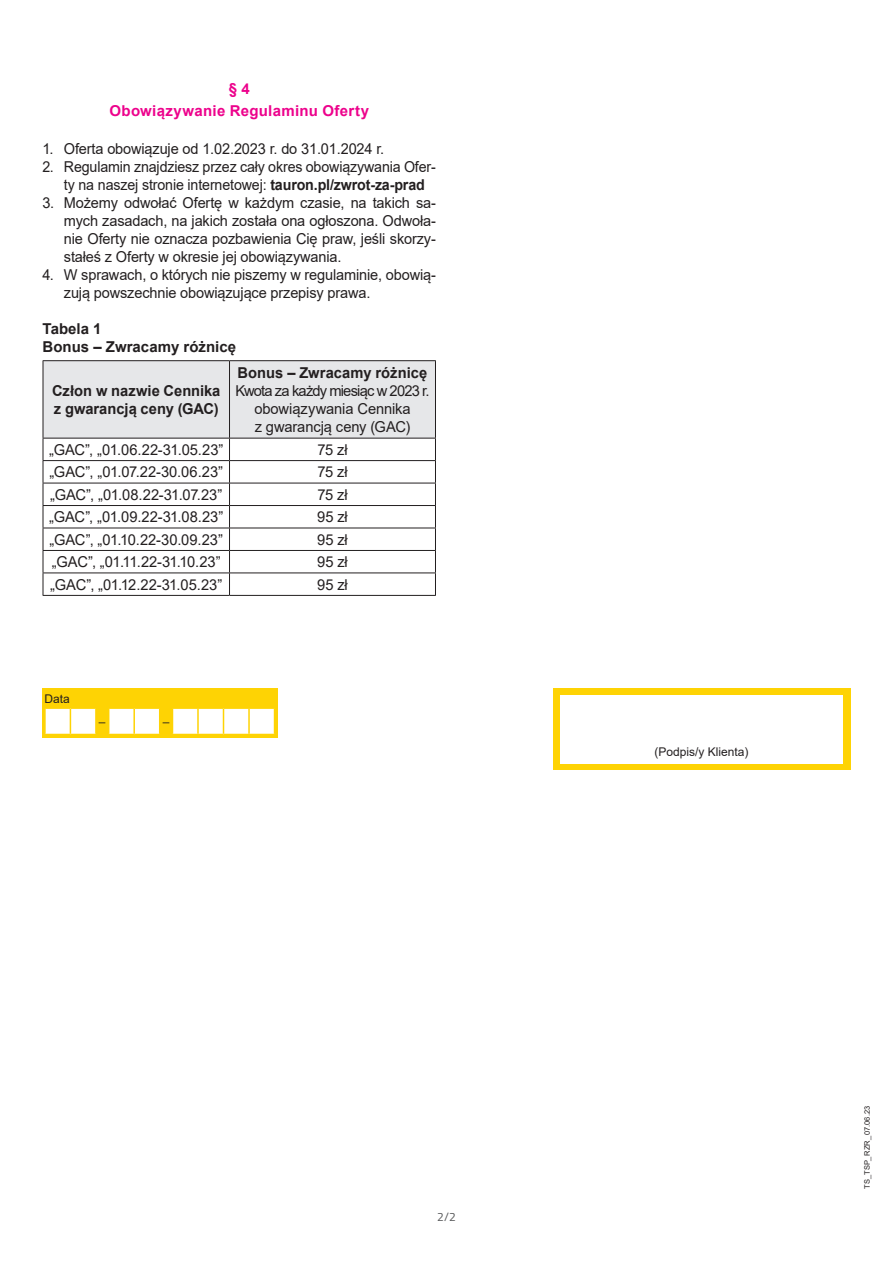
<style>
.page{position:relative;width:893px;height:1263px;background:#fff}
.page>*{position:absolute;margin:0;border:0;box-sizing:border-box;transform-origin:0 0}
.t1{font:15px/18px "Arial";letter-spacing:-.01em;color:#231f20;text-align:justify}
.t2{font:15px/18px "Arial";letter-spacing:-.01em;color:#231f20;scale:.95 1}
.t3{font:700 15px/18px "Arial";color:#231f20}
.t4{font:700 15px/22.2px "Arial";letter-spacing:.02em;color:#ed028c;text-align:center}
.t5{font:15px "Arial";letter-spacing:-.03em;color:#231f20}
.t6{font:12px "Arial";color:#231f20}
.t7{font:12px "Titillium";color:#57585a}
.t8{font:7.5px "Arial";letter-spacing:.025em;color:#231f20}
.s1{font-weight:700}
</style>
<div class="page">
<hr style="left:43px;top:360px;width:187px;height:1px;background:#231f20">
<hr style="left:230px;top:360px;width:206px;height:1px;background:#231f20">
<hr style="left:43px;top:595px;width:187px;height:1px;background:#231f20">
<svg style="left:43px;top:361px;width:393px;height:234px"></svg>
<hr style="left:230px;top:595px;width:206px;height:1px;background:#231f20">
<div style="left:553px;top:688px;width:297px;height:82px;background:#fed304"></div>
<div style="left:561px;top:695px;width:282px;height:68px;background:#fff"></div>
<div style="left:42px;top:688px;width:235px;height:49px;background:#fed304"></div>
<svg style="left:45px;top:708px;width:230px;height:27px"></svg>
<p class="t4" style="left:109px;top:78px;width:261px">§ 4<br>Obowiązywanie Regulaminu Oferty</p>
<p class="t1" style="left:43px;top:139px;width:343px">1. Oferta obowiązuje od 1.02.2023 r. do 31.01.2024 r.</p>
<p class="t2" style="left:64px;top:157px;width:393px;text-indent:-21px">2. Regulamin znajdziesz przez cały okres obowiązywania Ofer&shy;ty na naszej stronie internetowej: <span class="s1">tauron.pl/zwrot-za-prad</span></p>
<p class="t1" style="left:64px;top:193px;width:374px;text-indent:-21px">3. Możemy odwołać Ofertę w każdym czasie, na takich sa&shy;mych zasadach, na jakich została ona ogłoszona. Odwoła&shy;nie Oferty nie oznacza pozbawienia Cię praw, jeśli skorzy&shy;stałeś z Oferty w okresie jej obowiązywania.</p>
<p class="t1" style="left:64px;top:265px;width:374px;text-indent:-21px">4. W sprawach, o których nie piszemy w regulaminie, obowią&shy;zują powszechnie obowiązujące przepisy prawa.</p>
<p class="t3" style="left:43px;top:320px;width:195px">Tabela 1<br>Bonus – Zwracamy różnicę</p>
<p class="t3" style="left:52px;top:382px;width:170px">Człon w nazwie Cennika z gwarancją ceny (GAC)</p>
<p class="t3" style="left:238px;top:364px;width:191px">Bonus – Zwracamy różnicę</p>
<p class="t1" style="left:236px;top:381px;width:195px;text-align:center">Kwota za każdy miesiąc w 2023 r. obowiązywania Cennika<br>z gwarancją ceny (GAC)</p>
<p class="t1" style="left:49px;top:440px;width:176px">„GAC”, „01.06.22-31.05.23”</p>
<p class="t1" style="left:317px;top:440px;width:32px">75 zł</p>
<p class="t1" style="left:49px;top:463px;width:175px">„GAC”, „01.07.22-30.06.23”</p>
<p class="t1" style="left:317px;top:463px;width:32px">75 zł</p>
<p class="t1" style="left:50px;top:485px;width:174px">„GAC”, „01.08.22-31.07.23”</p>
<p class="t1" style="left:317px;top:485px;width:32px">75 zł</p>
<p class="t1" style="left:49px;top:508px;width:176px">„GAC”, „01.09.22-31.08.23”</p>
<p class="t1" style="left:317px;top:508px;width:32px">95 zł</p>
<p class="t1" style="left:50px;top:530px;width:175px">„GAC”, „01.10.22-30.09.23”</p>
<p class="t1" style="left:317px;top:530px;width:32px">95 zł</p>
<p class="t5" style="left:52px;top:552px;width:170px">„GAC”, „01.11.22-31.10.23”</p>
<p class="t1" style="left:317px;top:553px;width:32px">95 zł</p>
<p class="t1" style="left:50px;top:575px;width:174px">„GAC”, „01.12.22-31.05.23”</p>
<p class="t1" style="left:317px;top:575px;width:32px">95 zł</p>
<p class="t6" style="left:44px;top:690px;width:27px">Data</p>
<p class="t6" style="left:99px;top:713px;width:8px">–</p>
<p class="t6" style="left:163px;top:713px;width:8px">–</p>
<p class="t7" style="left:437px;top:1208px;width:20px">2/2</p>
<p class="t6" style="left:654px;top:743px;width:96px">(Podpis/y Klienta)</p>
<p class="t8" style="left:862px;top:1189px;width:85px;rotate:-90deg">TS_TSP_RZR_07.06.23</p>
</div>
